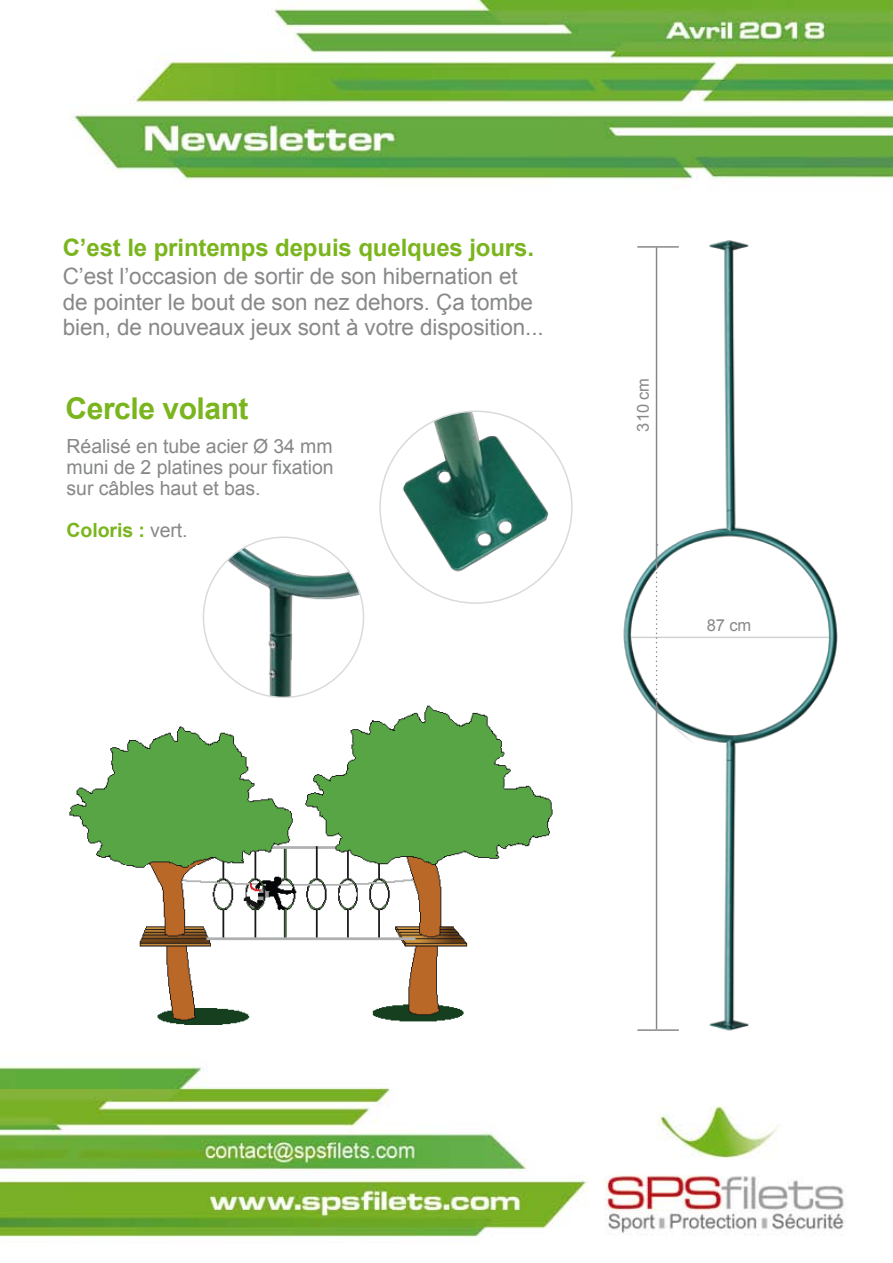
<style>
.page{position:relative;width:893px;height:1263px;background:#fff}
.page>*{position:absolute;margin:0;border:0;box-sizing:border-box;transform-origin:0 0}
.t1{font:700 30px "Arial";letter-spacing:-.015em;color:#7ab51d}
.t2{font:700 24px "Arial";letter-spacing:-.005em;color:#7ab51d}
.t3{font:22.5px/25.5px "Arial";letter-spacing:-.005em;color:#87888a}
.t4{font:19.5px/21px "Arial";letter-spacing:-.005em;color:#87888a;text-align:justify}
.t5{font:700 19.5px "Arial";letter-spacing:-.005em;color:#7ab51d}
.t6{font:16.5px "Arial";letter-spacing:-.005em;color:#87888a}
.s1{font-weight:400;color:#87888a}
</style>
<div class="page">
<img style="left:0;top:0;width:893px;height:1238px">
<img style="left:380px;top:411px;width:192px;height:192px;border-radius:96px">
<img style="left:203px;top:537px;width:161px;height:160px;border-radius:80px">
<img style="left:594px;top:225px;width:287px;height:827px">
<hr style="left:656px;top:247px;width:1px;height:322px;background:#87888a">
<svg style="left:656px;top:569px;width:1px;height:132px"></svg>
<hr style="left:637px;top:246px;width:42px;height:2px;background:#87888a">
<hr style="left:637px;top:1029px;width:42px;height:2px;background:#87888a">
<hr style="left:630px;top:637px;width:199px;height:1px;background:#87888a">
<hr style="left:656px;top:701px;width:1px;height:328px;background:#87888a">
<img style="left:65px;top:703px;width:492px;height:322px">
<p class="t2" style="left:63px;top:232px;width:473px">C’est le printemps depuis quelques jours.</p>
<p class="t3" style="left:63px;top:264px;width:483px">C’est l’occasion de sortir de son hibernation et de pointer le bout de son nez dehors. Ça tombe bien, de nouveaux jeux sont à votre disposition...</p>
<h1 class="t1" style="left:66px;top:389px;width:185px">Cercle volant</h1>
<p class="t4" style="left:67px;top:436px;width:268px">Réalisé en tube acier Ø 34 mm muni de 2 platines pour fixation sur câbles haut et bas.</p>
<p class="t5" style="left:67px;top:517px;width:123px">Coloris : <span class="s1">vert.</span></p>
<p class="t6" style="left:632px;top:431px;width:55px;rotate:-90deg">310 cm</p>
<p class="t6" style="left:707px;top:614px;width:46px">87 cm</p>
</div>
